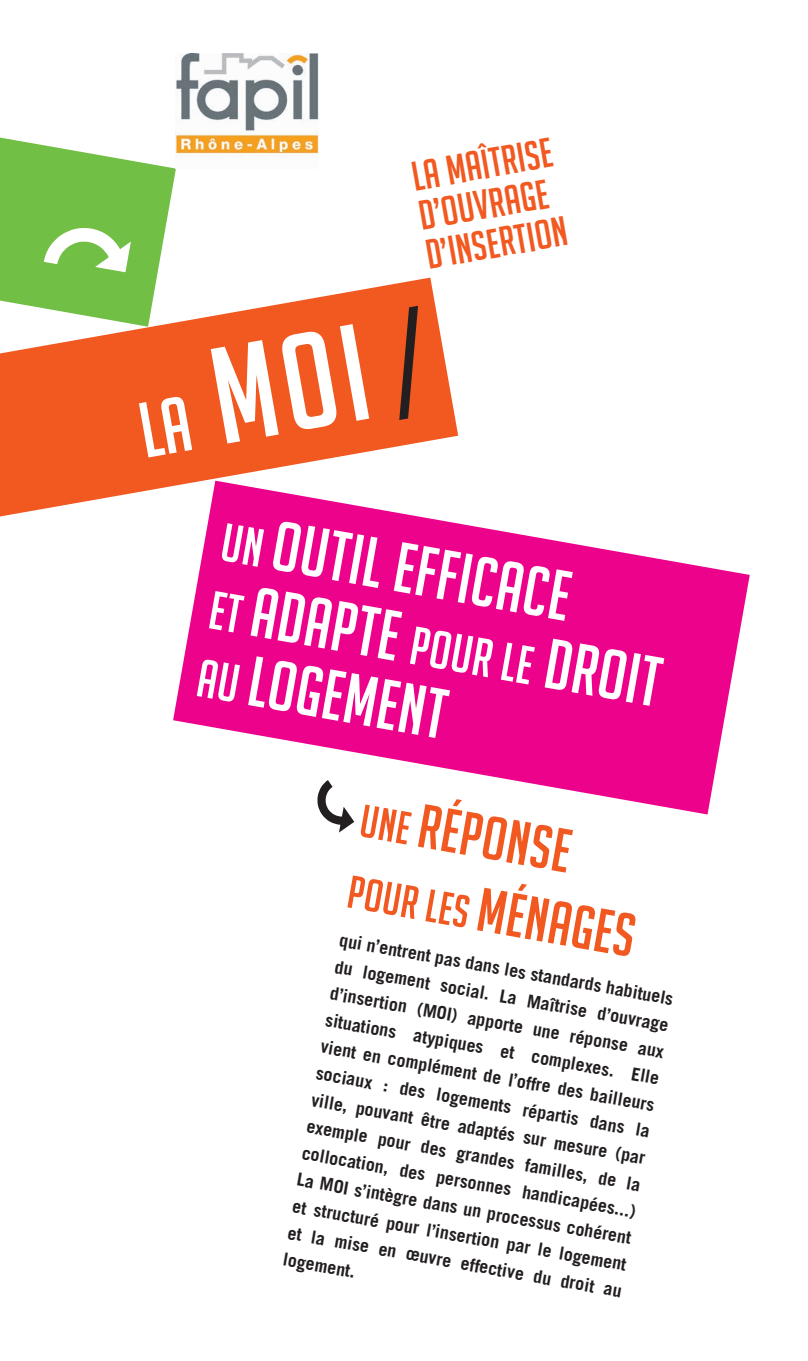
<style>
.page{position:relative;width:808px;height:1361px;background:#fff}
.page>*{position:absolute;margin:0;border:0;box-sizing:border-box;transform-origin:0 0}
.t1{font:133.5px "Big Noodle Titling";color:#fff}
.t2{font:68.85px/68.8px "Big Noodle Titling";color:#fff}
.t3{font:60px "Big Noodle Titling";color:#f15921}
.t4{font:45px "Big Noodle Titling";color:#f15921}
.t5{font:40.5px/39.9px "Big Noodle Titling";color:#f15921}
.t6{font:700 18px/27px "Trade Gothic";color:#231f20;text-align:justify}
.s1{font-size:76.5px}
.s2{color:#231f20}
.s3{font-size:52.5px}
.s4{font-size:45px}
.s5{font-size:60px}
</style>
<div class="page">
<svg style="left:173px;top:516px;width:577px;height:298px;fill:#ed028c"></svg>
<svg style="left:0;top:278px;width:458px;height:238px;fill:#f15921"></svg>
<img style="left:176px;top:54px;width:143px;height:104px">
<svg style="left:0;top:138px;width:176px;height:189px"></svg>
<svg style="left:308px;top:780px;width:48px;height:34px"></svg>
<h3 class="t5" style="left:409px;top:157px;width:144px;rotate:-10deg">La Maîtrise d’ouvrage d’insertion</h3>
<h1 class="t1" style="left:124px;top:340px;width:297px;rotate:-10deg"><span class="s1">LA</span> MOI <span class="s2">/</span></h1>
<h2 class="t2" style="left:229px;top:502px;width:458px;rotate:10deg"><span class="s3">UN</span> OUTIL EFFICACE<br><span class="s3">ET</span> ADAPTE <span class="s3">POUR LE</span> DROIT<br><span class="s3">AU</span> LOGEMENT</h2>
<h3 class="t3" style="left:367px;top:783px;width:214px;rotate:10deg"><span class="s4">Une</span> réponse</h3>
<h3 class="t4" style="left:352px;top:867px;width:292px;rotate:10deg">pour les <span class="s5">ménages</span></h3>
<p class="t6" style="left:342px;top:926px;width:340px;rotate:10deg">qui n’entrent pas dans les standards habituels du logement social. La Maîtrise d’ouvrage d’insertion (MOI) apporte une réponse aux situations atypiques et complexes. Elle vient en complément de l’offre des bailleurs sociaux : des logements répartis dans la ville, pouvant être adaptés sur mesure (par exemple pour des grandes familles, de la collocation, des personnes handicapées...)<br>La MOI s’intègre dans un processus cohérent et structuré pour l’insertion par le logement et la mise en œuvre effective du droit au logement.</p>
</div>
